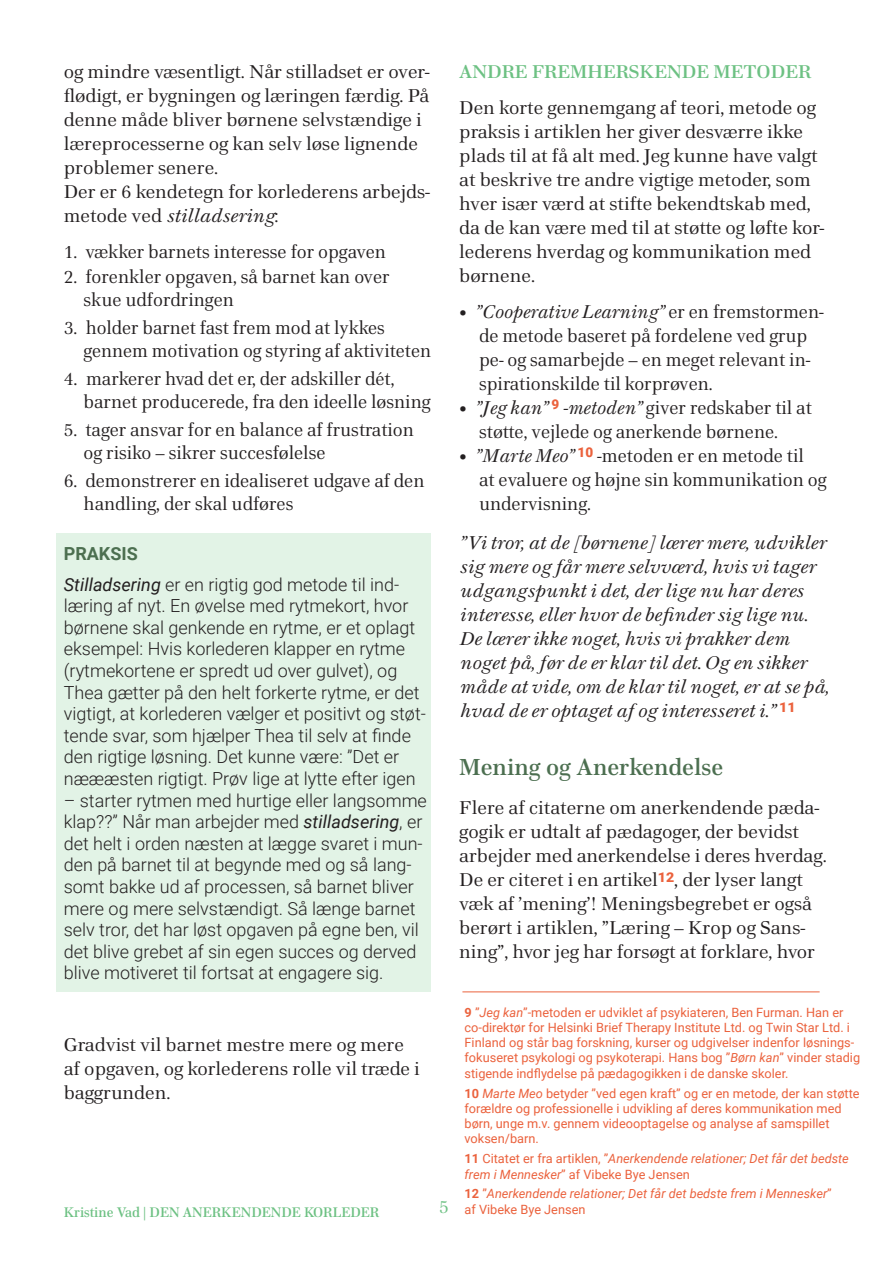
<style>
.page{position:relative;width:893px;height:1263px;background:#fff}
.page>*{position:absolute;margin:0;border:0;box-sizing:border-box;transform-origin:0 0}
.t1{font:600 22.5px "Home Text";color:#4c6f50;scale:1.05 1}
.t2{font:18px/24px "Home Text";color:#231f20;scale:1.05 1}
.t3{font:300 18px/21.6px "Roboto";color:#231f20}
.t4{font:18px/24px "Home Text";color:#231f20}
.t5{font:italic 18px/24px "Home Text";color:#231f20;scale:1.05 1}
.t6{font:600 18px "Home Text";color:#6dc183;scale:1.05 1}
.t7{font:700 18px "Roboto";color:#4c6f50}
.t8{font:18px "Home Text";color:#6dc183}
.t9{font:600 13.5px "Home Text";color:#6dc183}
.t10{font:12.75px "Roboto";color:#eb623d}
.t11{font:italic 12.75px "Roboto";color:#eb623d}
.s1{font-style:italic}
.s2{font-weight:400;font-style:italic}
.s3{font-weight:700}
.s4{font-weight:700;font-style:normal}
.s5{font-style:normal}
</style>
<div class="page">
<div style="left:56px;top:534px;width:375px;height:458px;background:#e2f3e6"></div>
<hr style="left:462px;top:991px;width:358px;height:1px;background:#eb623d">
<p class="t2" style="left:64px;top:59px;width:350px">og mindre væsentligt. Når stilladset er over&shy;flødigt, er bygningen og læringen færdig. På denne måde bliver børnene selvstændige i læreprocesserne og kan selv løse lignende problemer senere.</p>
<p class="t2" style="left:64px;top:179px;width:350px">Der er 6 kendetegn for korlederens arbejds&shy;metode ved <span class="s1">stilladsering</span>:</p>
<p class="t4" style="left:64px;top:239px;width:324px">1. vækker barnets interesse for opgaven</p>
<p class="t4" style="left:84px;top:266px;width:307px;line-height:22.5px;text-indent:-20px">2. forenkler opgaven, så barnet kan over skue udfordringen</p>
<p class="t4" style="left:83px;top:317px;width:349px;line-height:22.5px;text-indent:-20px">3. holder barnet fast frem mod at lykkes gennem motivation og styring af aktiviteten</p>
<p class="t4" style="left:84px;top:368px;width:348px;line-height:22.5px;text-indent:-20px">4. markerer hvad det er, der adskiller dét, barnet producerede, fra den ideelle løsning</p>
<p class="t4" style="left:84px;top:419px;width:332px;line-height:22.5px;text-indent:-20px">5. tager ansvar for en balance af frustration og risiko – sikrer succesfølelse</p>
<p class="t4" style="left:84px;top:470px;width:342px;line-height:22.5px;text-indent:-20px">6. demonstrerer en idealiseret udgave af den handling, der skal udføres</p>
<p class="t7" style="left:64px;top:541px;width:76px">PRAKSIS</p>
<p class="t3" style="left:64px;top:573px;width:364px"><span class="s2">Stilladsering</span> er en rigtig god metode til ind&shy;læring af nyt. En øvelse med rytmekort, hvor børnene skal genkende en rytme, er et oplagt eksempel: Hvis korlederen klapper en rytme (rytmekortene er spredt ud over gulvet), og Thea gætter på den helt forkerte rytme, er det vigtigt, at korlederen vælger et positivt og støt&shy;tende svar, som hjælper Thea til selv at finde den rigtige løsning. Det kunne være: ”Det er næææsten rigtigt. Prøv lige at lytte efter igen</p>
<p class="t3" style="left:64px;top:789px;width:365px">– starter rytmen med hurtige eller langsomme klap??” Når man arbejder med <span class="s2">stilladsering</span>, er det helt i orden næsten at lægge svaret i mun&shy;den på barnet til at begynde med og så lang&shy;somt bakke ud af processen, så barnet bliver mere og mere selvstændigt. Så længe barnet selv tror, det har løst opgaven på egne ben, vil det blive grebet af sin egen succes og derved blive motiveret til fortsat at engagere sig.</p>
<p class="t2" style="left:64px;top:1033px;width:341px">Gradvist vil barnet mestre mere og mere af opgaven, og korlederens rolle vil træde i baggrunden.</p>
<p class="t9" style="left:64px;top:1203px;width:317px">Kristine Vad | DEN ANERKENDENDE KORLEDER</p>
<p class="t8" style="left:439px;top:1195px;width:11px">5</p>
<p class="t6" style="left:459px;top:59px;width:337px">ANDRE FREMHERSKENDE METODER</p>
<p class="t2" style="left:459px;top:95px;width:349px">Den korte gennemgang af teori, metode og praksis i artiklen her giver desværre ikke plads til at få alt med. Jeg kunne have valgt at beskrive tre andre vigtige metoder, som hver især værd at stifte bekendtskab med, da de kan være med til at støtte og løfte kor&shy;lederens hverdag og kommunikation med børnene.</p>
<p class="t4" style="left:479px;top:299px;width:346px;text-indent:-20px">• <span class="s1">”Cooperative Learning”</span> er en fremstormen&shy;de metode baseret på fordelene ved grup pe- og samarbejde – en meget relevant in&shy;spirationskilde til korprøven.</p>
<p class="t4" style="left:479px;top:395px;width:334px;text-indent:-20px">• <span class="s1">”Jeg kan”</span> <sup>9</sup> <span class="s1">-metoden”</span> giver redskaber til at støtte, vejlede og anerkende børnene.</p>
<p class="t4" style="left:479px;top:443px;width:349px;text-indent:-20px">• <span class="s1">”Marte Meo”</span> <sup>10</sup> -metoden er en metode til<br>at evaluere og højne sin kommunikation og undervisning.</p>
<p class="t5" style="left:459px;top:530px;width:353px">”Vi tror, at de [børnene] lærer mere, udvikler sig mere og får mere selvværd, hvis vi tager udgangspunkt i det, der lige nu har deres interesse, eller hvor de befinder sig lige nu.<br>De lærer ikke noget, hvis vi prakker dem noget på, før de er klar til det. Og en sikker måde at vide, om de klar til noget, er at se på, hvad de er optaget af og interesseret i.” <sup>11</sup></p>
<p class="t1" style="left:459px;top:752px;width:253px">Mening og Anerkendelse</p>
<p class="t2" style="left:459px;top:796px;width:351px">Flere af citaterne om anerkendende pæda&shy;gogik er udtalt af pædagoger, der bevidst arbejder med anerkendelse i deres hverdag.<br>De er citeret i en artikel<sup>12</sup>, der lyser langt væk af ’mening’! Meningsbegrebet er også berørt i artiklen, ”Læring – Krop og Sans&shy;ning”, hvor jeg har forsøgt at forklare, hvor</p>
<p class="t10" style="left:465px;top:1003px;width:380px"><span class="s3">9</span> ”<span class="s1">Jeg kan</span>”-metoden er udviklet af psykiateren, Ben Furman. Han er</p>
<p class="t10" style="left:465px;top:1018px;width:387px">co-direktør for Helsinki Brief Therapy Institute Ltd. og Twin Star Ltd. i</p>
<p class="t10" style="left:465px;top:1034px;width:391px">Finland og står bag forskning, kurser og udgivelser indenfor løsnings-</p>
<p class="t10" style="left:465px;top:1049px;width:397px">fokuseret psykologi og psykoterapi. Hans bog ”<span class="s1">Børn kan</span>” vinder stadig</p>
<p class="t10" style="left:465px;top:1064px;width:326px">stigende indflydelse på pædagogikken i de danske skoler.</p>
<p class="t10" style="left:465px;top:1084px;width:397px"><span class="s3">10</span> <span class="s1">Marte Meo</span> betyder ”ved egen kraft” og er en metode, der kan støtte</p>
<p class="t10" style="left:465px;top:1099px;width:379px">forældre og professionelle i udvikling af deres kommunikation med</p>
<p class="t10" style="left:465px;top:1115px;width:366px">børn, unge m.v. gennem videooptagelse og analyse af samspillet</p>
<p class="t10" style="left:465px;top:1130px;width:76px">voksen/barn.</p>
<p class="t11" style="left:465px;top:1150px;width:386px"><span class="s4">11</span> <span class="s5">Citatet er fra artiklen, ”</span>Anerkendende relationer; Det får det bedste</p>
<p class="t10" style="left:465px;top:1165px;width:227px"><span class="s1">frem i Mennesker</span>” af Vibeke Bye Jensen</p>
<p class="t11" style="left:465px;top:1185px;width:369px"><span class="s4">12</span> <span class="s5">”</span>Anerkendende relationer; Det får det bedste frem i Mennesker<span class="s5">”</span></p>
<p class="t10" style="left:465px;top:1200px;width:122px">af Vibeke Bye Jensen</p>
</div>
